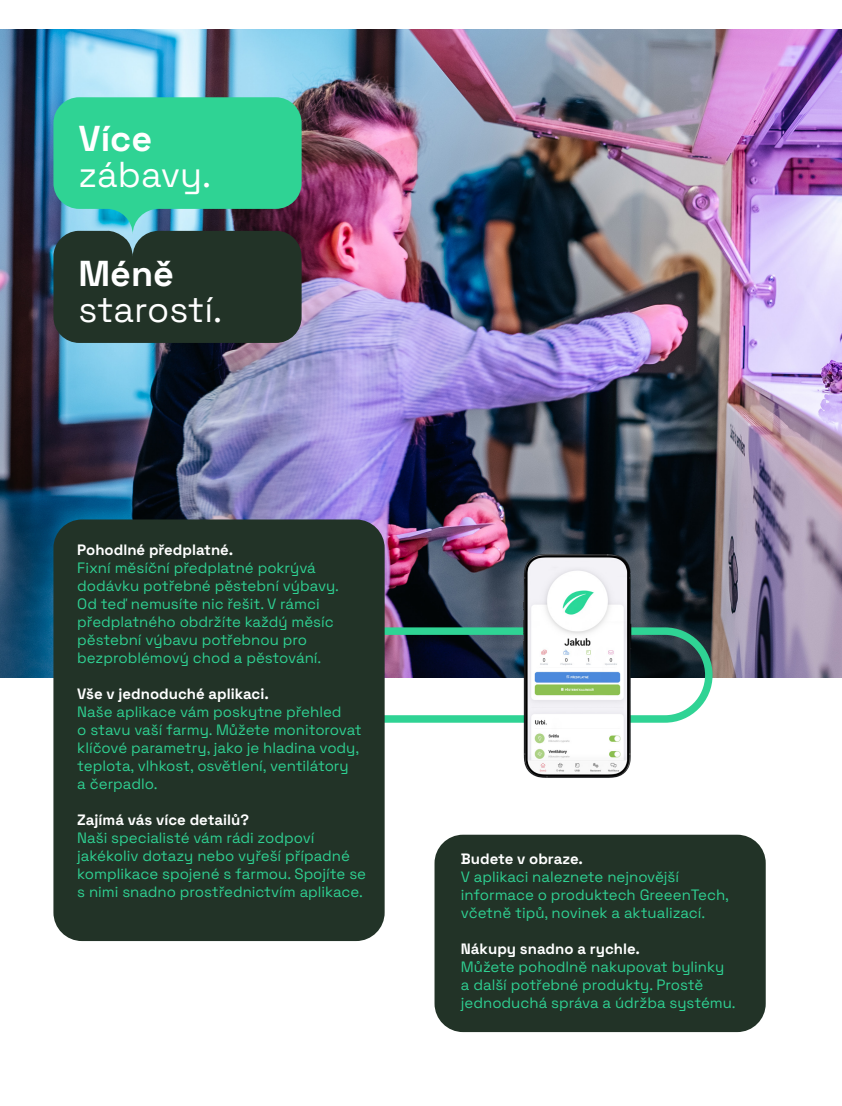
<style>
.page{position:relative;width:842px;height:1106px;background:#fff}
.page>*{position:absolute;margin:0;border:0;box-sizing:border-box;transform-origin:0 0}
.t1{font:36px "Space Grotesk";color:#fff}
.t2{font:700 36px "Space Grotesk";color:#fff}
.t3{font:15px/18px "Space Grotesk";color:#2fd394}
.s1{font-weight:700;color:#fff}
</style>
<div class="page">
<img style="left:0;top:29px;width:842px;height:648px">
<div style="left:434px;top:834px;width:332px;height:198px;background:#223327;border-radius:28px"></div>
<div style="left:296px;top:627px;width:416px;height:95px;border:8px solid #2fd394;border-radius:44px"></div>
<div style="left:53px;top:519px;width:332px;height:422px;background:#223327;border-radius:28px"></div>
<img style="left:478px;top:516px;width:212px;height:262px">
<svg style="left:53px;top:97px;width:249px;height:246px;background:#2e8264"></svg>
<p class="t2" style="left:78px;top:111px;width:75px">Více</p>
<p class="t1" style="left:78px;top:148px;width:134px">zábavy.</p>
<p class="t2" style="left:78px;top:245px;width:97px">Méně</p>
<p class="t1" style="left:78px;top:282px;width:145px">starostí.</p>
<p class="t3" style="left:77px;top:539px;width:263px"><span class="s1">Pohodlné předplatné.<br></span>Fixní měsíční předplatné pokrývá dodávku potřebné pěstební výbavy.<br>Od teď nemusíte nic řešit. V rámci předplatného obdržíte každý měsíc pěstební výbavu potřebnou pro bezproblémový chod a pěstování.</p>
<p class="t3" style="left:77px;top:683px;width:286px"><span class="s1">Vše v jednoduché aplikaci.<br></span>Naše aplikace vám poskytne přehled<br>o stavu vaší farmy. Můžete monitorovat klíčové parametry, jako je hladina vody, teplota, vlhkost, osvětlení, ventilátory<br>a čerpadlo.</p>
<p class="t3" style="left:77px;top:809px;width:290px"><span class="s1">Zajímá vás více detailů?<br></span>Naši specialisté vám rádi zodpoví jakékoliv dotazy nebo vyřeší případné komplikace spojené s farmou. Spojíte se s nimi snadno prostřednictvím aplikace.</p>
<p class="t3" style="left:461px;top:849px;width:270px"><span class="s1">Budete v obraze.<br></span>V aplikaci naleznete nejnovější informace o produktech GreeenTech, včetně tipů, novinek a aktualizací.</p>
<p class="t3" style="left:461px;top:939px;width:276px"><span class="s1">Nákupy snadno a rychle.<br></span>Můžete pohodlně nakupovat bylinky a další potřebné produkty. Prostě jednoduchá správa a údržba systému.</p>
</div>
